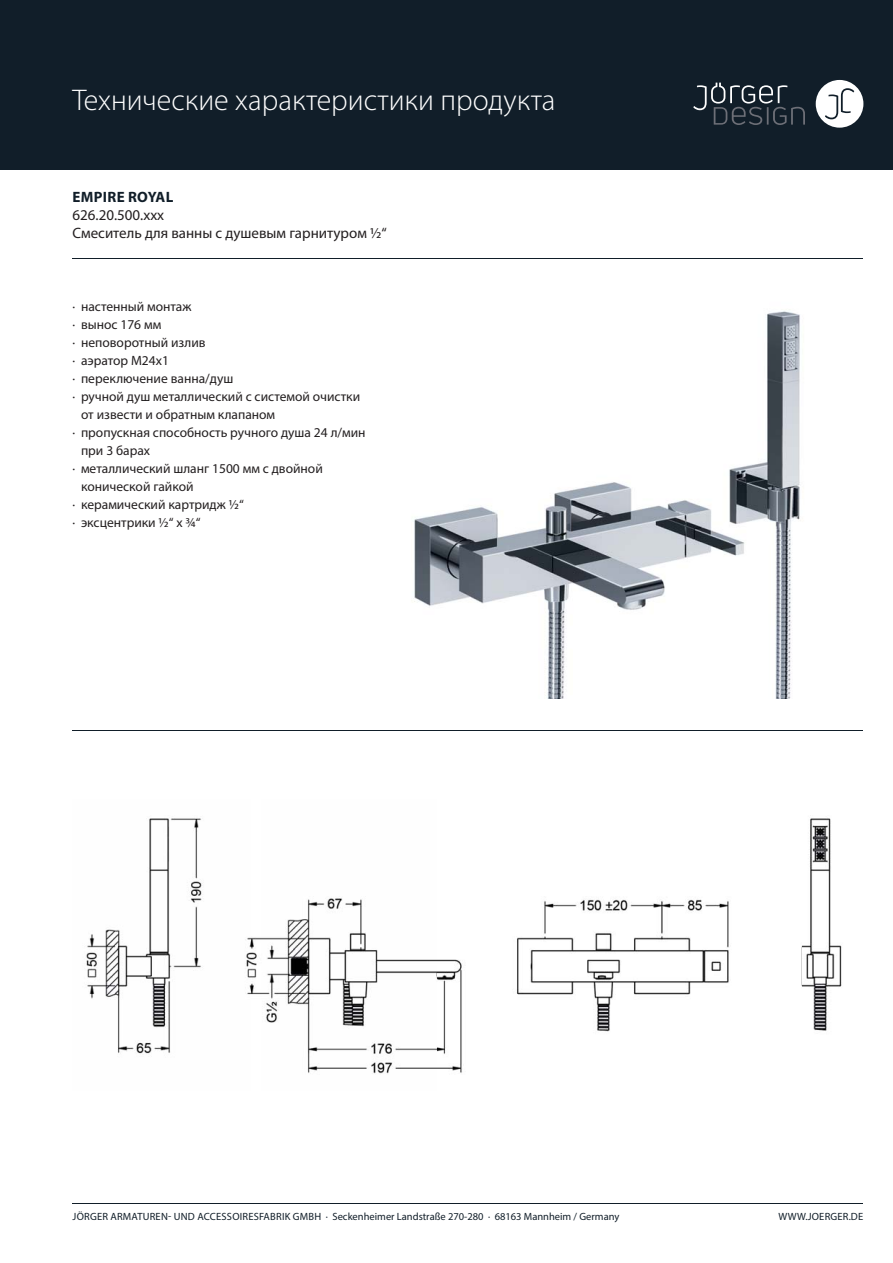
<style>
.page{position:relative;width:893px;height:1263px;background:#fff}
.page>*{position:absolute;margin:0;border:0;box-sizing:border-box;transform-origin:0 0}
.t1{font:300 30px "Myriad Pro";color:#fff}
.t2{font:15px "Myriad Pro";color:#231f20}
.t3{font:700 15px "Myriad Pro";letter-spacing:.02em;color:#111e29}
.t4{font:13.5px "Myriad Pro";color:#231f20}
.t5{font:10.5px "Myriad Pro";letter-spacing:.005em;color:#111e29}
</style>
<div class="page">
<div style="left:0;top:0;width:893px;height:169px;background:#111e29"></div>
<div style="left:816px;top:80px;width:47px;height:48px;background:#fff;border-radius:50%"></div>
<svg style="left:825px;top:88px;width:29px;height:31px"></svg>
<svg style="left:693px;top:83px;width:112px;height:42px"></svg>
<hr style="left:72px;top:1203px;width:791px;height:1px;background:#111e29">
<img style="left:414px;top:311px;width:386px;height:388px">
<hr style="left:72px;top:258px;width:791px;height:1px;background:#111e29">
<hr style="left:72px;top:730px;width:791px;height:1px;background:#111e29">
<img style="left:86px;top:818px;width:756px;height:256px">
<h1 class="t1" style="left:72px;top:89px;width:484px">Технические характеристики продукта</h1>
<p class="t3" style="left:73px;top:191px;width:102px">EMPIRE ROYAL</p>
<p class="t2" style="left:72px;top:210px;width:93px">626.20.500.xxx</p>
<p class="t2" style="left:72px;top:227px;width:316px">Смеситель для ванны с душевым гарнитуром ½“</p>
<p class="t4" style="left:72px;top:302px;width:120px">· настенный монтаж</p>
<p class="t4" style="left:72px;top:320px;width:90px">· вынос 176 мм</p>
<p class="t4" style="left:72px;top:338px;width:135px">· неповоротный излив</p>
<p class="t4" style="left:72px;top:356px;width:98px">· аэратор M24x1</p>
<p class="t4" style="left:72px;top:374px;width:162px">· переключение ванна/душ</p>
<p class="t4" style="left:72px;top:392px;width:289px">· ручной душ металлический с системой очистки</p>
<p class="t4" style="left:81px;top:410px;width:196px">от извести и обратным клапаном</p>
<p class="t4" style="left:72px;top:428px;width:295px">· пропускная способность ручного душа 24 л/мин</p>
<p class="t4" style="left:81px;top:446px;width:71px">при 3 барах</p>
<p class="t4" style="left:72px;top:464px;width:252px">· металлический шланг 1500 мм с двойной</p>
<p class="t4" style="left:81px;top:482px;width:114px">конической гайкой</p>
<p class="t4" style="left:72px;top:500px;width:173px">· керамический картридж ½“</p>
<p class="t4" style="left:72px;top:518px;width:130px">· эксцентрики ½“ х ¾“</p>
<p class="t5" style="left:73px;top:1213px;width:548px">JÖRGER ARMATUREN- UND ACCESSOIRESFABRIK GMBH · Seckenheimer Landstraße 270-280 · 68163 Mannheim / Germany</p>
<p class="t5" style="left:778px;top:1213px;width:86px">WWW.JOERGER.DE</p>
</div>
